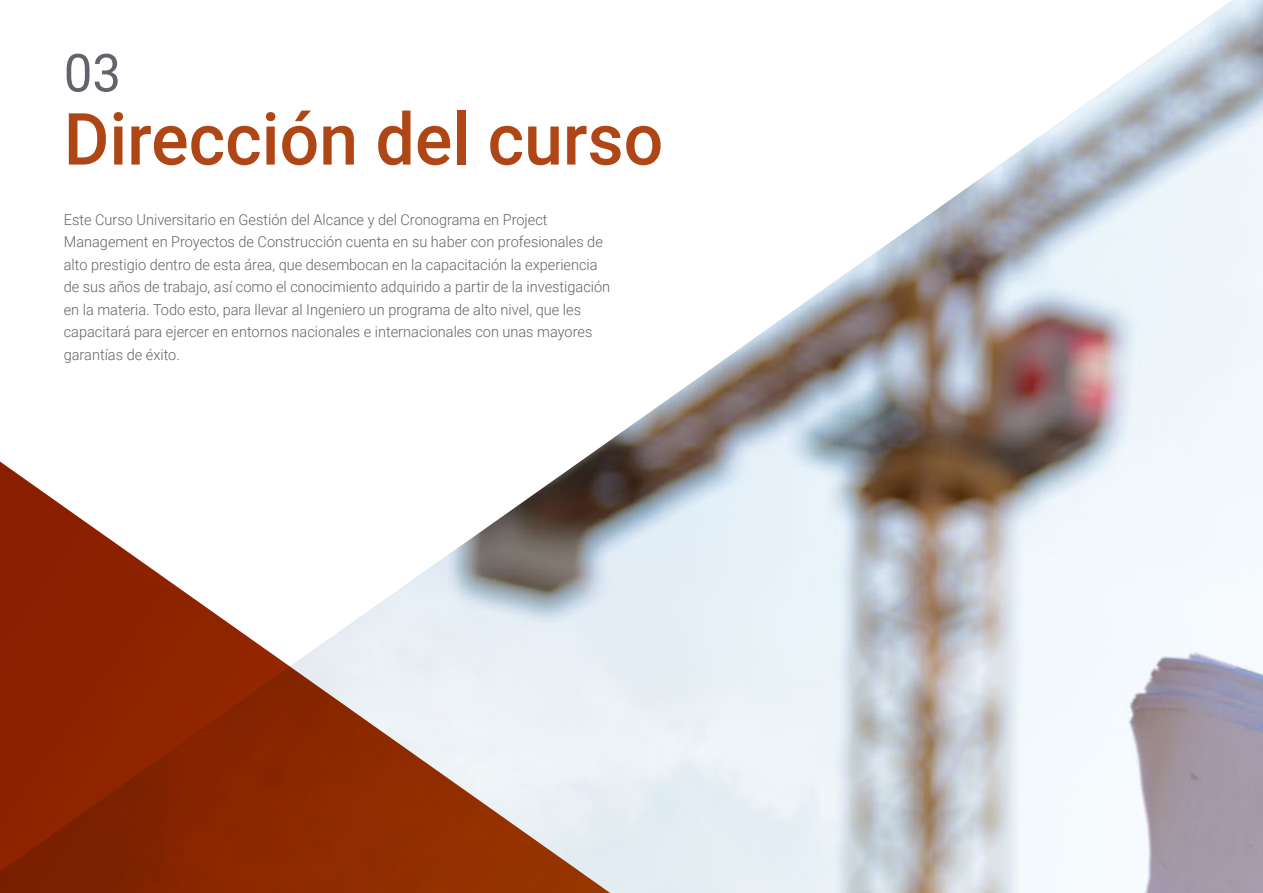
<style>
.page{position:relative;width:1263px;height:893px;background:#fff}
.page>*{position:absolute;margin:0;border:0;box-sizing:border-box;transform-origin:0 0}
.t1{font:500 72px "Roboto";color:#ae4615}
.t2{font:52.5px "Roboto";color:#61646a}
.t3{font:300 15px/22.5px "Roboto";color:#61646a}
</style>
<div class="page">
<img style="left:602px;top:0;width:661px;height:893px">
<svg style="left:0;top:446px;width:640px;height:447px"></svg>
<h2 class="t2" style="left:64px;top:36px;width:59px">03</h2>
<h1 class="t1" style="left:64px;top:89px;width:601px">Dirección del curso</h1>
<p class="t3" style="left:64px;top:208px;width:548px">Este Curso Universitario en Gestión del Alcance y del Cronograma en Project Management en Proyectos de Construcción cuenta en su haber con profesionales de alto prestigio dentro de esta área, que desembocan en la capacitación la experiencia de sus años de trabajo, así como el conocimiento adquirido a partir de la investigación en la materia. Todo esto, para llevar al Ingeniero un programa de alto nivel, que les capacitará para ejercer en entornos nacionales e internacionales con unas mayores garantías de éxito.</p>
</div>
